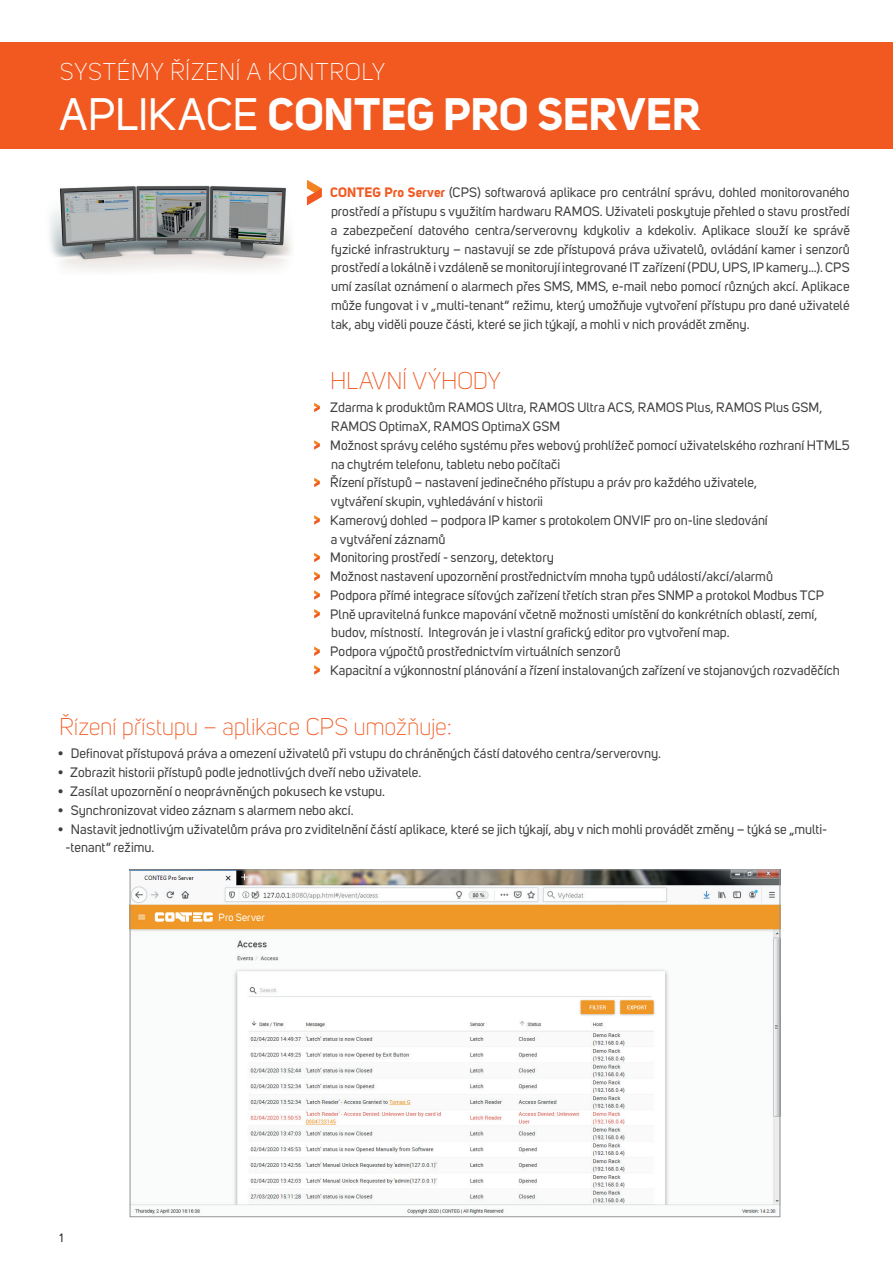
<style>
.page{position:relative;width:893px;height:1263px;background:#fff}
.page>*{position:absolute;margin:0;border:0;box-sizing:border-box;transform-origin:0 0}
.t1{font:700 45px "Uni Sans";letter-spacing:-.005em;color:#fff}
.t2{font:300 24px "Uni Sans";letter-spacing:-.015em;color:#f15921}
.t3{font:300 24px "Uni Sans";letter-spacing:.03em;color:#fff}
.t4{font:13.5px/18.8px "Uni Sans";letter-spacing:.005em;color:#3e3e3f}
.t5{font:12px "Uni Sans";color:#231f20}
.t6{font:10.5px "Uni Sans";letter-spacing:.01em;color:#fff}
.s1{font-weight:400}
.s2{font-weight:700;color:#f15921}
</style>
<div class="page">
<div style="left:0;top:43px;width:893px;height:106px;background:#f15921"></div>
<svg style="left:307px;top:180px;width:15px;height:25px"></svg>
<svg style="left:314px;top:403px;width:6px;height:9px"></svg>
<svg style="left:314px;top:440px;width:6px;height:10px"></svg>
<svg style="left:314px;top:478px;width:6px;height:9px"></svg>
<svg style="left:314px;top:515px;width:6px;height:10px"></svg>
<svg style="left:314px;top:553px;width:6px;height:9px"></svg>
<svg style="left:314px;top:571px;width:6px;height:10px"></svg>
<svg style="left:314px;top:590px;width:6px;height:10px"></svg>
<svg style="left:314px;top:609px;width:6px;height:9px"></svg>
<svg style="left:314px;top:646px;width:6px;height:10px"></svg>
<svg style="left:314px;top:665px;width:6px;height:10px"></svg>
<img style="left:50px;top:185px;width:241px;height:86px">
<img style="left:132px;top:872px;width:646px;height:343px">
<div style="left:151px;top:906px;width:207px;height:21px;background:#ef9827"></div>
<svg style="left:155px;top:912px;width:58px;height:10px"></svg>
<h2 class="t3" style="left:60px;top:63px;width:327px">SYSTÉMY ŘÍZENÍ A KONTROLY</h2>
<h1 class="t1" style="left:60px;top:98px;width:642px"><span class="s1">APLIKACE</span> CONTEG PRO SERVER</h1>
<p class="t4" style="left:330px;top:185px;width:521px;text-align:justify"><span class="s2">CONTEG Pro Server</span> (CPS) softwarová aplikace pro centrální správu, dohled monitorovaného prostředí a přístupu s využitím hardwaru RAMOS. Uživateli poskytuje přehled o stavu prostředí a zabezpečení datového centra/serverovny kdykoliv a kdekoliv. Aplikace slouží ke správě fyzické infrastruktury – nastavují se zde přístupová práva uživatelů, ovládání kamer i senzorů prostředí a lokálně i vzdáleně se monitorují integrované IT zařízení (PDU, UPS, IP kamery…). CPS umí zasílat oznámení o alarmech přes SMS, MMS, e-mail nebo pomocí různých akcí. Aplikace může fungovat i v „multi-tenant“ režimu, který umožňuje vytvoření přístupu pro dané uživatelé tak, aby viděli pouze části, které se jich týkají, a mohli v nich provádět změny.</p>
<h2 class="t2" style="left:330px;top:372px;width:172px">HLAVNÍ VÝHODY</h2>
<p class="t4" style="left:330px;top:400px;width:521px">Zdarma k produktům RAMOS Ultra, RAMOS Ultra ACS, RAMOS Plus, RAMOS Plus GSM, RAMOS OptimaX, RAMOS OptimaX GSM<br>Možnost správy celého systému přes webový prohlížeč pomocí uživatelského rozhraní HTML5 na chytrém telefonu, tabletu nebo počítači<br>Řízení přístupů – nastavení jedinečného přístupu a práv pro každého uživatele,<br>vytváření skupin, vyhledávání v historii<br>Kamerový dohled – podpora IP kamer s protokolem ONVIF pro on-line sledování<br>a vytváření záznamů<br>Monitoring prostředí - senzory, detektory<br>Možnost nastavení upozornění prostřednictvím mnoha typů událostí/akcí/alarmů<br>Podpora přímé integrace síťových zařízení třetích stran přes SNMP a protokol Modbus TCP Plně upravitelná funkce mapování včetně možnosti umístění do konkrétních oblastí, zemí, budov, místností. Integrován je i vlastní grafický editor pro vytvoření map.<br>Podpora výpočtů prostřednictvím virtuálních senzorů<br>Kapacitní a výkonnostní plánování a řízení instalovaných zařízení ve stojanových rozvaděčích</p>
<h2 class="t2" style="left:59px;top:718px;width:394px">Řízení přístupu – aplikace CPS umožňuje:</h2>
<p class="t4" style="left:58px;top:746px;width:605px">• Definovat přístupová práva a omezení uživatelů při vstupu do chráněných částí datového centra/serverovny.</p>
<p class="t4" style="left:58px;top:764px;width:365px">• Zobrazit historii přístupů podle jednotlivých dveří nebo uživatele.</p>
<p class="t4" style="left:58px;top:783px;width:329px">• Zasílat upozornění o neoprávněných pokusech ke vstupu.</p>
<p class="t4" style="left:58px;top:802px;width:297px">• Synchronizovat video záznam s alarmem nebo akcí.</p>
<p class="t4" style="left:66px;top:821px;width:763px;text-indent:-8px">• Nastavit jednotlivým uživatelům práva pro zviditelnění částí aplikace, které se jich týkají, aby v nich mohli provádět změny – týká se „multi--tenant“ režimu.</p>
<p class="t5" style="left:60px;top:1233px;width:5px">1</p>
<p class="t6" style="left:219px;top:913px;width:47px">Pro Server</p>
</div>
